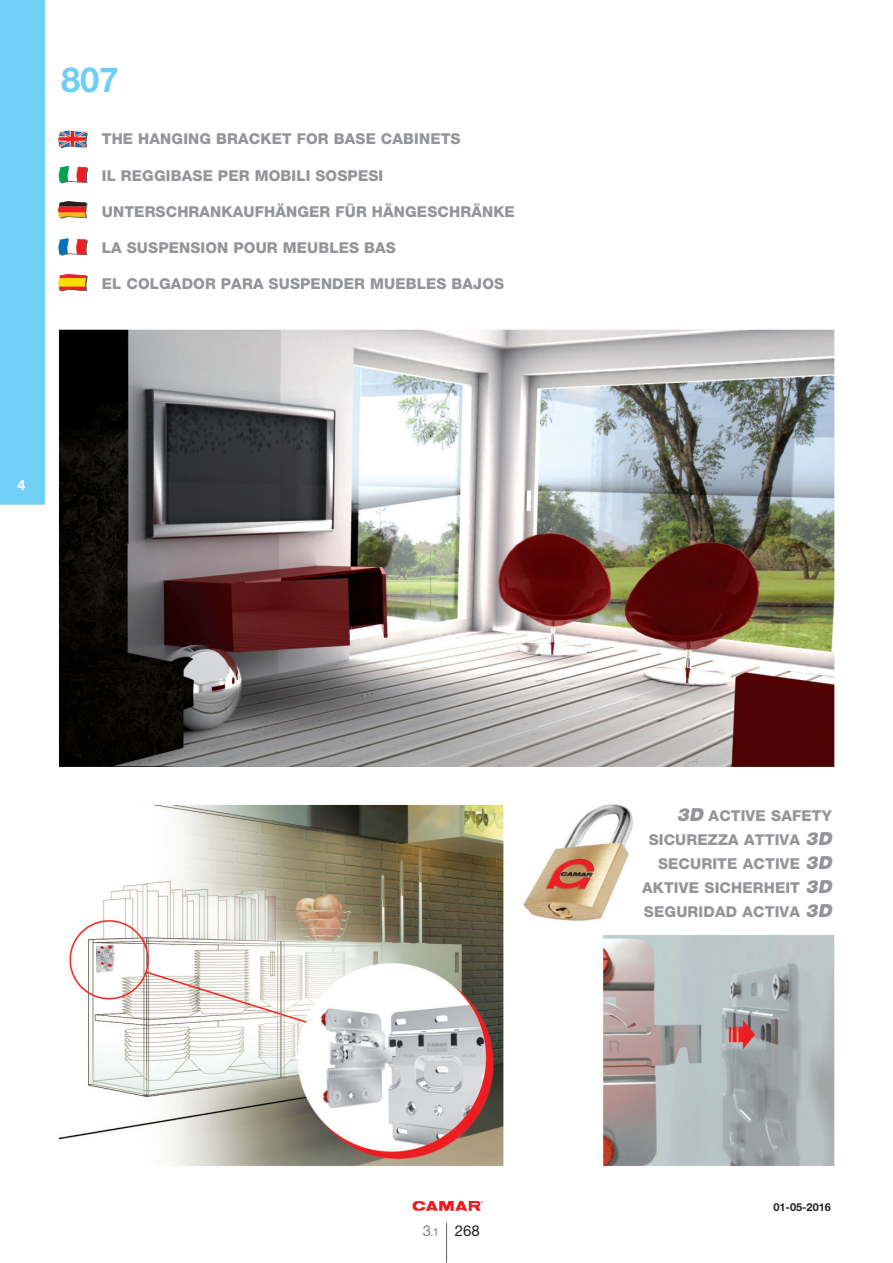
<style>
.page{position:relative;width:893px;height:1263px;background:#fff}
.page>*{position:absolute;margin:0;border:0;box-sizing:border-box;transform-origin:0 0}
.Normale{font:700 34.5px "Helvetica Neue";color:#6fcef4}
.Normale-2{font:800 15px "Helvetica Neue";letter-spacing:.01em;color:#939598}
.t1{font:15px "Helvetica Neue";color:#231f20}
.t2{font:700 14.4px "Helvetica Neue";color:#fff}
.Normale-3{font:700 10.95px "Helvetica Neue";color:#231f20}
.s1{color:#808285}
.s2{font-size:11.25px;color:#808285}
.s3{font-weight:900;font-style:italic;font-size:18px}
</style>
<div class="page">
<img style="left:0;top:0;width:483px;height:1263px">
<img style="left:56px;top:127px;width:779px;height:1040px">
<p class="Normale" style="left:61px;top:59px;width:59px">807</p>
<p class="Normale-2" style="left:102px;top:130px;width:360px">THE HANGING BRACKET FOR BASE CABINETS</p>
<p class="Normale-2" style="left:102px;top:166px;width:283px">IL REGGIBASE PER MOBILI SOSPESI</p>
<p class="Normale-2" style="left:102px;top:202px;width:414px">UNTERSCHRANKAUFHÄNGER FÜR HÄNGESCHRÄNKE</p>
<p class="Normale-2" style="left:102px;top:238px;width:296px">LA SUSPENSION POUR MEUBLES BAS</p>
<p class="Normale-2" style="left:102px;top:274px;width:404px">EL COLGADOR PARA SUSPENDER MUEBLES BAJOS</p>
<p class="t2" style="left:17px;top:476px;width:10px">4</p>
<p class="t1" style="left:423px;top:1222px;width:59px"><span class="s1">3</span><span class="s2">.1</span> 268</p>
<p class="Normale-2" style="left:677px;top:807px;width:156px"><span class="s3">3D</span> ACTIVE SAFETY</p>
<p class="Normale-2" style="left:649px;top:831px;width:188px">SICUREZZA ATTIVA <span class="s3">3D</span></p>
<p class="Normale-2" style="left:658px;top:855px;width:179px">SECURITE ACTIVE <span class="s3">3D</span></p>
<p class="Normale-2" style="left:642px;top:879px;width:195px">AKTIVE SICHERHEIT <span class="s3">3D</span></p>
<p class="Normale-2" style="left:644px;top:903px;width:193px">SEGURIDAD ACTIVA <span class="s3">3D</span></p>
<p class="Normale-3" style="left:773px;top:1200px;width:59px">01-05-2016</p>
</div>
